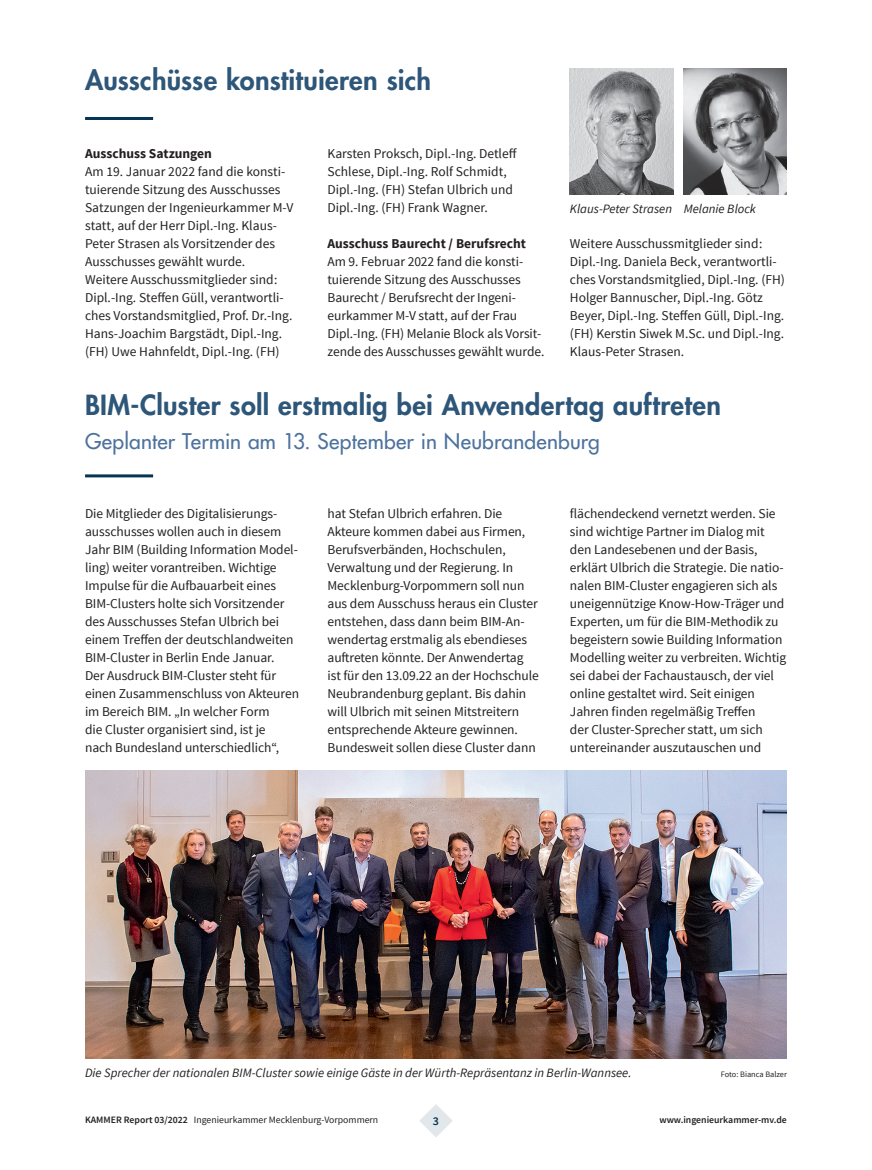
<style>
.page{position:relative;width:872px;height:1170px;background:#fff}
.page>*{position:absolute;margin:0;border:0;box-sizing:border-box;transform-origin:0 0}
.t1{font:800 27px "Futura Std";letter-spacing:.01em;color:#2d5678}
.t2{font:500 21px "Futura Std";letter-spacing:.01em;color:#4d729d}
.t3{font:13.5px/18px "Source Sans Pro";letter-spacing:-.005em;color:#231f20}
.t4{font:700 13.5px "Source Sans Pro";color:#231f20}
.t5{font:italic 12.75px "Source Sans Pro";color:#231f20}
.t6{font:600 12px "Source Sans Pro";color:#063453}
.t7{font:9.75px "Source Sans Pro";color:#231f20}
.t8{font:600 9.75px "Source Sans Pro";color:#231f20}
.t9{font:8.25px "Source Sans Pro";color:#231f20}
.s1{font-weight:600}
</style>
<div class="page">
<svg style="left:419px;top:1104px;width:34px;height:33px"></svg>
<hr style="left:85px;top:117px;width:68px;height:3px;background:#063453">
<img style="left:570px;top:68px;width:103px;height:126px">
<img style="left:684px;top:68px;width:103px;height:126px">
<hr style="left:85px;top:474px;width:68px;height:3px;background:#063453">
<img style="left:85px;top:770px;width:702px;height:288px">
<h1 class="t1" style="left:85px;top:63px;width:347px">Ausschüsse konstituieren sich</h1>
<p class="t4" style="left:85px;top:145px;width:128px">Ausschuss Satzungen</p>
<p class="t3" style="left:85px;top:163px;width:210px">Am 19. Januar 2022 fand die konsti&shy;tuierende Sitzung des Ausschusses Satzungen der Ingenieurkammer M-V statt, auf der Herr Dipl.-Ing. Klaus-Peter Strasen als Vorsitzender des Ausschusses gewählt wurde.<br>Weitere Ausschussmitglieder sind:<br>Dipl.-Ing. Steffen Güll, verantwortli&shy;ches Vorstandsmitglied, Prof. Dr.-Ing.<br>Hans-Joachim Bargstädt, Dipl.-Ing. (FH) Uwe Hahnfeldt, Dipl.-Ing. (FH)</p>
<p class="t3" style="left:327px;top:145px;width:191px">Karsten Proksch, Dipl.-Ing. Detleff Schlese, Dipl.-Ing. Rolf Schmidt, Dipl.-Ing. (FH) Stefan Ulbrich und Dipl.-Ing. (FH) Frank Wagner.</p>
<p class="t4" style="left:327px;top:235px;width:200px">Ausschuss Baurecht / Berufsrecht</p>
<p class="t3" style="left:327px;top:253px;width:218px">Am 9. Februar 2022 fand die konsti&shy;tuierende Sitzung des Ausschusses Baurecht / Berufsrecht der Ingeni&shy;eurkammer M-V statt, auf der Frau Dipl.-Ing. (FH) Melanie Block als Vorsit&shy;zende des Ausschusses gewählt wurde.</p>
<p class="t5" style="left:570px;top:201px;width:187px">Klaus-Peter Strasen Melanie Block</p>
<p class="t3" style="left:570px;top:235px;width:216px">Weitere Ausschussmitglieder sind:<br>Dipl.-Ing. Daniela Beck, verantwortli&shy;ches Vorstandsmitglied, Dipl.-Ing. (FH)<br>Holger Bannuscher, Dipl.-Ing. Götz Beyer, Dipl.-Ing. Steffen Güll, Dipl.-Ing. (FH) Kerstin Siwek M.Sc. und Dipl.-Ing.<br>Klaus-Peter Strasen.</p>
<h1 class="t1" style="left:85px;top:387px;width:637px">BIM-Cluster soll erstmalig bei Anwendertag auftreten</h1>
<h2 class="t2" style="left:85px;top:428px;width:516px">Geplanter Termin am 13. September in Neubrandenburg</h2>
<p class="t3" style="left:85px;top:505px;width:215px">Die Mitglieder des Digitalisierungs&shy;ausschusses wollen auch in diesem Jahr BIM (Building Information Model&shy;ling) weiter vorantreiben. Wichtige Impulse für die Aufbauarbeit eines BIM-Clusters holte sich Vorsitzender des Ausschusses Stefan Ulbrich bei einem Treffen der deutschlandweiten BIM-Cluster in Berlin Ende Januar.<br>Der Ausdruck BIM-Cluster steht für einen Zusammenschluss von Akteuren im Bereich BIM. „In welcher Form<br>die Cluster organisiert sind, ist je<br>nach Bundesland unterschiedlich“,</p>
<p class="t3" style="left:327px;top:505px;width:213px">hat Stefan Ulbrich erfahren. Die Akteure kommen dabei aus Firmen, Berufsverbänden, Hochschulen, Verwaltung und der Regierung. In Mecklenburg-Vorpommern soll nun aus dem Ausschuss heraus ein Cluster entstehen, dass dann beim BIM-An&shy;wendertag erstmalig als ebendieses auftreten könnte. Der Anwendertag ist für den 13.09.22 an der Hochschule Neubrandenburg geplant. Bis dahin will Ulbrich mit seinen Mitstreitern entsprechende Akteure gewinnen.<br>Bundesweit sollen diese Cluster dann</p>
<p class="t3" style="left:570px;top:505px;width:218px">flächendeckend vernetzt werden. Sie sind wichtige Partner im Dialog mit den Landesebenen und der Basis, erklärt Ulbrich die Strategie. Die natio&shy;nalen BIM-Cluster engagieren sich als uneigennützige Know-How-Träger und Experten, um für die BIM-Methodik zu begeistern sowie Building Information Modelling weiter zu verbreiten. Wichtig sei dabei der Fachaustausch, der viel online gestaltet wird. Seit einigen Jahren finden regelmäßig Treffen<br>der Cluster-Sprecher statt, um sich untereinander auszutauschen und</p>
<p class="t5" style="left:85px;top:1064px;width:548px">Die Sprecher der nationalen BIM-Cluster sowie einige Gäste in der Würth-Repräsentanz in Berlin-Wannsee.</p>
<p class="t9" style="left:721px;top:1068px;width:68px">Foto: Bianca Balzer</p>
<p class="t7" style="left:85px;top:1113px;width:295px"><span class="s1">KAMMER Report 03/2022</span> Ingenieurkammer Mecklenburg-Vorpommern</p>
<p class="t6" style="left:433px;top:1112px;width:8px">3</p>
<p class="t8" style="left:659px;top:1113px;width:129px">www.ingenieurkammer-mv.de</p>
</div>
